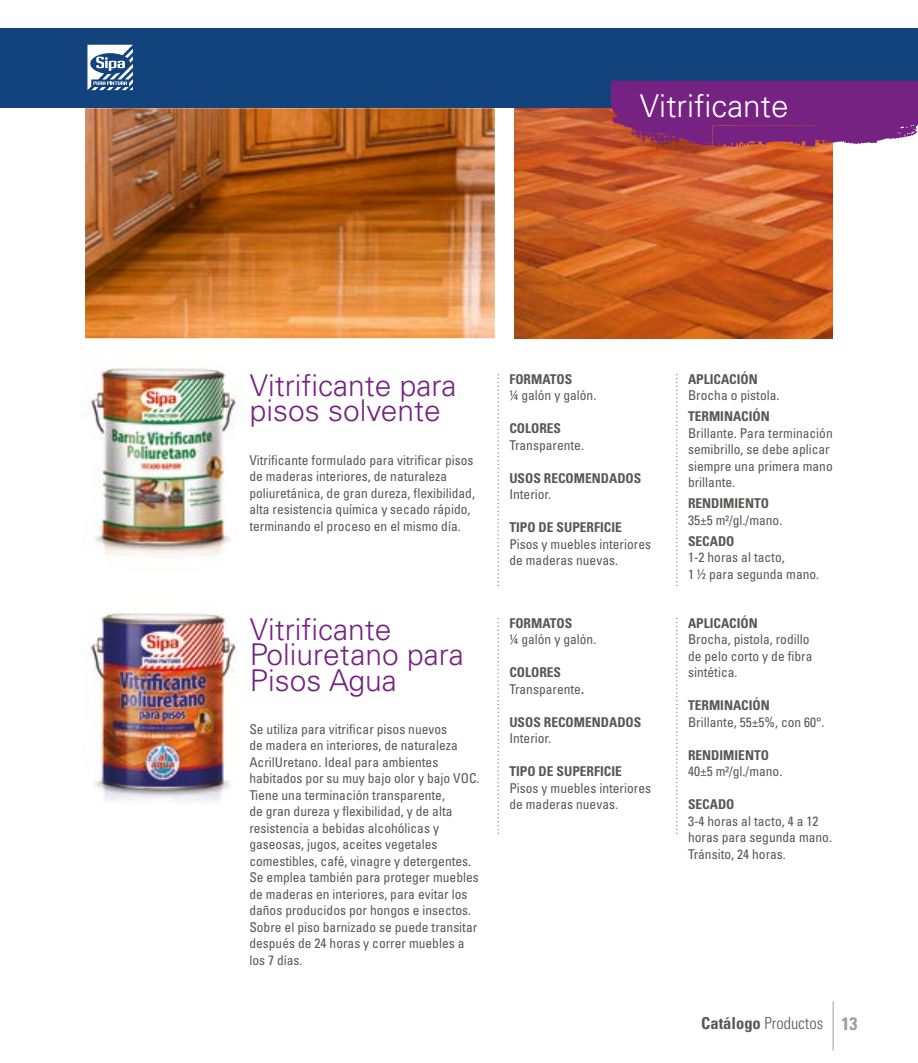
<style>
.page{position:relative;width:918px;height:1063px;background:#fff}
.page>*{position:absolute;margin:0;border:0;box-sizing:border-box;transform-origin:0 0}
.t1{font:300 31.5px "Univers LT Std";color:#fff}
.t2{font:300 30px/25.5px "Univers LT Std";color:#762282}
.t3{font:300 condensed 16.5px "Univers LT Std";color:#575756}
.t4{font:condensed 13.5px/16.5px "Univers LT Std";color:#575756}
.t5{font:700 condensed 13.5px "Univers LT Std";color:#575756}
.s1{font-weight:700}
.s2{font-weight:700;font-size:18px;color:#9d9d9c}
</style>
<div class="page">
<hr style="left:833px;top:1002px;width:1px;height:49px;background:#9d9d9c">
<div style="left:0;top:28px;width:918px;height:80px;background:#12437d"></div>
<svg style="left:87px;top:45px;width:46px;height:45px"></svg>
<img style="left:85px;top:108px;width:410px;height:230px">
<img style="left:514px;top:108px;width:319px;height:230px">
<svg style="left:611px;top:81px;width:307px;height:66px;background:#7f2c7e"></svg>
<svg style="left:498px;top:374px;width:1px;height:212px"></svg>
<svg style="left:676px;top:374px;width:1px;height:212px"></svg>
<img style="left:82px;top:613px;width:155px;height:188px">
<svg style="left:676px;top:618px;width:1px;height:216px"></svg>
<svg style="left:498px;top:618px;width:1px;height:216px"></svg>
<img style="left:83px;top:368px;width:154px;height:189px">
<h1 class="t1" style="left:640px;top:87px;width:150px">Vitrificante</h1>
<h2 class="t2" style="left:250px;top:372px;width:208px">Vitrificante para pisos solvente</h2>
<p class="t4" style="left:249px;top:451px;width:227px">Vitrificante formulado para vitrificar pisos de maderas interiores, de naturaleza poliuretánica, de gran dureza, flexibilidad, alta resistencia química y secado rápido, terminando el proceso en el mismo día.</p>
<h2 class="t2" style="left:250px;top:616px;width:215px">Vitrificante<br>Poliuretano para<br>Pisos Agua</h2>
<p class="t4" style="left:249px;top:721px;width:232px">Se utiliza para vitrificar pisos nuevos<br>de madera en interiores, de naturaleza AcrilUretano. Ideal para ambientes habitados por su muy bajo olor y bajo VOC.<br>Tiene una terminación transparente,<br>de gran dureza y flexibilidad, y de alta resistencia a bebidas alcohólicas y gaseosas, jugos, aceites vegetales comestibles, café, vinagre y detergentes.<br>Se emplea también para proteger muebles de maderas en interiores, para evitar los daños producidos por hongos e insectos.<br>Sobre el piso barnizado se puede transitar después de 24 horas y correr muebles a los 7 días.</p>
<p class="t5" style="left:509px;top:371px;width:64px">FORMATOS</p>
<p class="t4" style="left:509px;top:387px;width:88px">¼ galón y galón.</p>
<p class="t5" style="left:509px;top:420px;width:53px">COLORES</p>
<p class="t4" style="left:509px;top:437px;width:76px">Transparente.</p>
<p class="t5" style="left:509px;top:470px;width:134px">USOS RECOMENDADOS</p>
<p class="t4" style="left:509px;top:486px;width:43px">Interior.</p>
<p class="t5" style="left:509px;top:519px;width:114px">TIPO DE SUPERFICIE</p>
<p class="t4" style="left:509px;top:536px;width:143px">Pisos y muebles interiores de maderas nuevas.</p>
<p class="t5" style="left:509px;top:615px;width:64px">FORMATOS</p>
<p class="t4" style="left:509px;top:631px;width:88px">¼ galón y galón.</p>
<p class="t4" style="left:509px;top:664px;width:76px"><span class="s1">COLORES<br></span>Transparente<span class="s1">.</span></p>
<p class="t5" style="left:509px;top:714px;width:134px">USOS RECOMENDADOS</p>
<p class="t4" style="left:509px;top:730px;width:43px">Interior.</p>
<p class="t5" style="left:509px;top:763px;width:114px">TIPO DE SUPERFICIE</p>
<p class="t4" style="left:509px;top:780px;width:143px">Pisos y muebles interiores de maderas nuevas.</p>
<p class="t5" style="left:688px;top:371px;width:71px">APLICACIÓN</p>
<p class="t4" style="left:688px;top:387px;width:93px">Brocha o pistola.</p>
<p class="t5" style="left:688px;top:408px;width:83px">TERMINACIÓN</p>
<p class="t4" style="left:688px;top:425px;width:146px">Brillante. Para terminación semibrillo, se debe aplicar siempre una primera mano brillante.</p>
<p class="t5" style="left:688px;top:495px;width:83px">RENDIMIENTO</p>
<p class="t4" style="left:688px;top:512px;width:96px">35±5 m²/gl./mano.</p>
<p class="t5" style="left:688px;top:533px;width:48px">SECADO</p>
<p class="t4" style="left:688px;top:549px;width:133px">1-2 horas al tacto,<br>1 ½ para segunda mano.</p>
<p class="t5" style="left:688px;top:615px;width:71px">APLICACIÓN</p>
<p class="t4" style="left:688px;top:631px;width:126px">Brocha, pistola, rodillo de pelo corto y de fibra sintética.</p>
<p class="t5" style="left:688px;top:697px;width:83px">TERMINACIÓN</p>
<p class="t4" style="left:688px;top:714px;width:138px">Brillante, 55±5%, con 60°.</p>
<p class="t5" style="left:688px;top:747px;width:83px">RENDIMIENTO</p>
<p class="t4" style="left:688px;top:763px;width:96px">40±5 m²/gl./mano.</p>
<p class="t5" style="left:688px;top:796px;width:48px">SECADO</p>
<p class="t4" style="left:688px;top:813px;width:145px">3-4 horas al tacto, 4 a 12 horas para segunda mano.<br>Tránsito, 24 horas.</p>
<p class="t3" style="left:701px;top:1013px;width:158px"><span class="s1">Catálogo</span> Productos <span class="s2">13</span></p>
</div>
